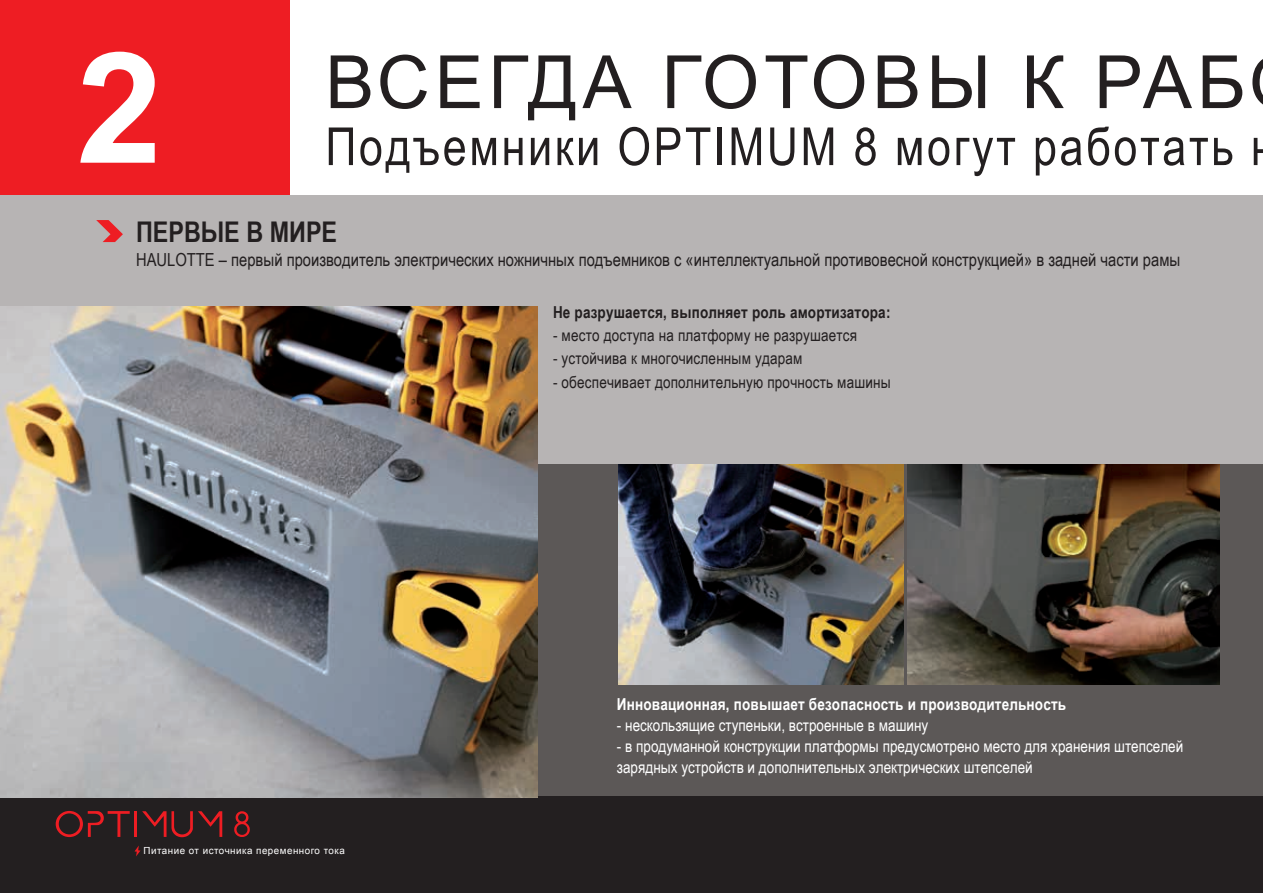
<style>
.page{position:relative;width:1263px;height:893px;background:#fff}
.page>*{position:absolute;margin:0;border:0;box-sizing:border-box;transform-origin:0 0}
.t1{font:700 154.5px "Arial";color:#fff}
.t2{font:73.5px "Arial";letter-spacing:.065em;color:#231f20}
.t3{font:52.5px "Arial Narrow";letter-spacing:.05em;color:#231f20}
.t4{font:700 28.5px "Arial Narrow";color:#231f20}
.t5{font:18px "Arial Narrow";color:#231f20}
.t6{font:16.5px/21px "Arial Narrow";color:#fff}
.t7{font:16.5px "Arial Narrow";letter-spacing:.01em;color:#231f20}
.t8{font:700 16.5px "Arial Narrow";letter-spacing:.01em;color:#fff}
.t9{font:700 16.5px "Arial Narrow";letter-spacing:.01em;color:#231f20}
.t10{font:9.75px "Arial";letter-spacing:.05em;color:#fff}
</style>
<div class="page">
<div style="left:0;top:195px;width:1263px;height:602px;background:#b7b4b4"></div>
<div style="left:0;top:0;width:289px;height:195px;background:#ee1d23"></div>
<div style="left:0;top:796px;width:1263px;height:97px;background:#231f20"></div>
<div style="left:0;top:464px;width:1263px;height:332px;background:#5c5857"></div>
<svg style="left:96px;top:220px;width:27px;height:22px"></svg>
<img style="left:0;top:306px;width:537px;height:491px">
<img style="left:619px;top:464px;width:285px;height:221px">
<img style="left:908px;top:464px;width:311px;height:221px">
<svg style="left:135px;top:845px;width:5px;height:11px"></svg>
<svg style="left:56px;top:811px;width:74px;height:26px"></svg>
<hr style="left:134px;top:811px;width:3px;height:26px;background:#ee1d23">
<svg style="left:142px;top:811px;width:80px;height:26px"></svg>
<svg style="left:234px;top:811px;width:16px;height:26px"></svg>
<h1 class="t1" style="left:77px;top:5px;width:87px">2</h1>
<h2 class="t2" style="left:325px;top:34px;width:921px">ВСЕГДА ГОТОВЫ К РАБ</h2>
<h3 class="t3" style="left:325px;top:108px;width:951px">Подъемники OPTIMUM 8 могут работать н</h3>
<h3 class="t4" style="left:136px;top:211px;width:203px">ПЕРВЫЕ В МИРЕ</h3>
<p class="t5" style="left:136px;top:247px;width:1046px">HAULOTTE – первый производитель электрических ножничных подъемников с «интеллектуальной противовесной конструкцией» в задней части рамы</p>
<p class="t9" style="left:553px;top:300px;width:339px">Не разрушается, выполняет роль амортизатора:</p>
<p class="t7" style="left:553px;top:323px;width:306px">- место доступа на платформу не разрушается</p>
<p class="t7" style="left:553px;top:347px;width:251px">- устойчива к многочисленным ударам</p>
<p class="t7" style="left:553px;top:370px;width:339px">- обеспечивает дополнительную прочность машины</p>
<p class="t10" style="left:144px;top:844px;width:203px">Питание от источника переменного тока</p>
<p class="t8" style="left:617px;top:691px;width:451px">Инновационная, повышает безопасность и производительность</p>
<p class="t6" style="left:617px;top:714px;width:313px">- нескользящие ступеньки, встроенные в машину</p>
<p class="t6" style="left:617px;top:735px;width:568px">- в продуманной конструкции платформы предусмотрено место для хранения штепселей зарядных устройств и дополнительных электрических штепселей</p>
</div>
